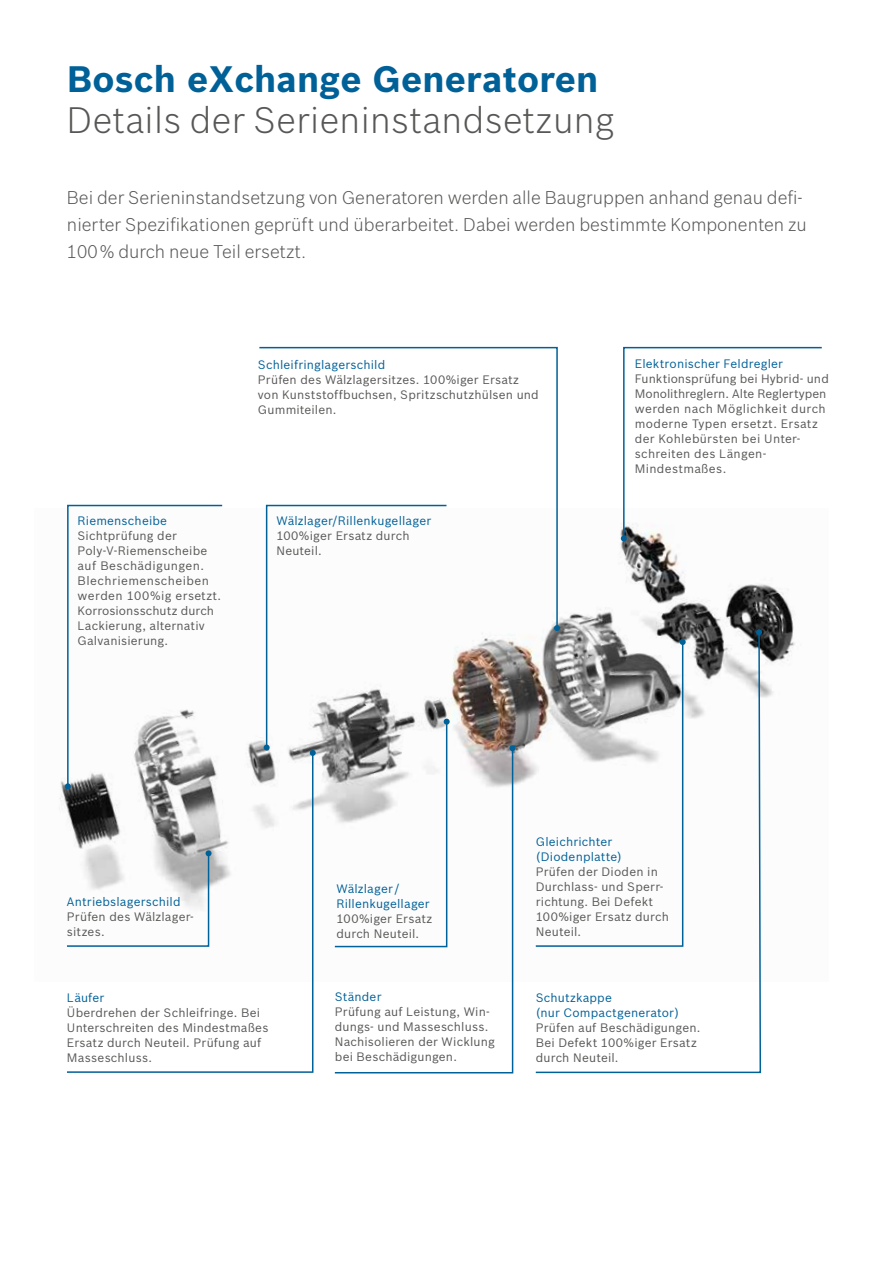
<style>
.page{position:relative;width:893px;height:1263px;background:#fff}
.page>*{position:absolute;margin:0;border:0;box-sizing:border-box;transform-origin:0 0}
.t1{font:300 36px "Bosch Sans";letter-spacing:.01em;color:#575756}
.t2{font:700 36px "Bosch Sans";letter-spacing:.005em;color:#006098}
.t3{font:300 18px/27px "Bosch Sans";color:#575756}
.t4{font:12px/15px "Bosch Sans";letter-spacing:.015em;color:#575756}
.t5{font:12px/15px "Bosch Sans";letter-spacing:.015em;color:#006098}
</style>
<div class="page">
<img style="left:59px;top:531px;width:736px;height:278px">
<svg style="left:258px;top:346px;width:301px;height:283px"></svg>
<svg style="left:554px;top:625px;width:6px;height:6px"></svg>
<svg style="left:334px;top:747px;width:180px;height:327px"></svg>
<svg style="left:510px;top:745px;width:6px;height:6px"></svg>
<svg style="left:534px;top:631px;width:228px;height:443px"></svg>
<svg style="left:756px;top:629px;width:6px;height:6px"></svg>
<svg style="left:534px;top:640px;width:150px;height:307px"></svg>
<svg style="left:680px;top:639px;width:6px;height:6px"></svg>
<svg style="left:65px;top:504px;width:159px;height:247px"></svg>
<svg style="left:621px;top:346px;width:201px;height:195px"></svg>
<svg style="left:65px;top:751px;width:249px;height:322px"></svg>
<svg style="left:264px;top:504px;width:186px;height:444px"></svg>
<h1 class="t2" style="left:67px;top:57px;width:533px">Bosch eXchange Generatoren</h1>
<h1 class="t1" style="left:67px;top:98px;width:549px">Details der Serieninstandsetzung</h1>
<h2 class="t3" style="left:67px;top:183px;width:741px">Bei der Serieninstandsetzung von Generatoren werden alle Baugruppen anhand genau defi&shy;nierter Spezifikationen geprüft und überarbeitet. Dabei werden bestimmte Komponenten zu<br>100% durch neue Teil ersetzt.</h2>
<p class="t5" style="left:258px;top:357px;width:129px">Schleifringlagerschild</p>
<p class="t4" style="left:258px;top:372px;width:282px">Prüfen des Wälzlagersitzes. 100%iger Ersatz von Kunststoffbuchsen, Spritzschutzhülsen und<br>Gummiteilen.</p>
<p class="t5" style="left:78px;top:513px;width:91px">Riemenscheibe</p>
<p class="t4" style="left:78px;top:528px;width:145px">Sichtprüfung der<br>Poly-V-Riemenscheibe auf Beschädigungen.<br>Blechriemenscheiben werden 100%ig ersetzt.<br>Korrosionsschutz durch<br>Lackierung, alternativ<br>Galvanisierung.</p>
<p class="t5" style="left:276px;top:513px;width:156px">Wälzlager/Rillenkugellager</p>
<p class="t4" style="left:276px;top:528px;width:135px">100%iger Ersatz durch<br>Neuteil.</p>
<p class="t5" style="left:635px;top:356px;width:150px">Elektronischer Feldregler</p>
<p class="t4" style="left:635px;top:371px;width:196px">Funktionsprüfung bei Hybrid- und<br>Monolithreglern. Alte Reglertypen werden nach Möglichkeit durch moderne Typen ersetzt. Ersatz der Kohlebürsten bei Unter&shy;schreiten des Längen-<br>Mindestmaßes.</p>
<p class="t5" style="left:67px;top:894px;width:115px">Antriebslagerschild</p>
<p class="t4" style="left:67px;top:909px;width:128px">Prüfen des Wälzlager&shy;sitzes.</p>
<p class="t5" style="left:336px;top:881px;width:95px">Wälzlager /<br>Rillenkugellager</p>
<p class="t4" style="left:336px;top:911px;width:97px">100%iger Ersatz durch Neuteil.</p>
<p class="t5" style="left:536px;top:834px;width:88px">Gleichrichter (Diodenplatte)</p>
<p class="t4" style="left:536px;top:864px;width:135px">Prüfen der Dioden in<br>Durchlass- und Sperr&shy;richtung. Bei Defekt<br>100%iger Ersatz durch<br>Neuteil.</p>
<p class="t5" style="left:67px;top:990px;width:39px">Läufer</p>
<p class="t4" style="left:67px;top:1005px;width:203px">Überdrehen der Schleifringe. Bei<br>Unterschreiten des Mindestmaßes<br>Ersatz durch Neuteil. Prüfung auf<br>Masseschluss.</p>
<p class="t5" style="left:335px;top:989px;width:48px">Ständer</p>
<p class="t4" style="left:335px;top:1004px;width:161px">Prüfung auf Leistung, Win&shy;dungs- und Masseschluss.<br>Nachisolieren der Wicklung bei Beschädigungen.</p>
<p class="t5" style="left:536px;top:990px;width:145px">Schutzkappe<br>(nur Compactgenerator)</p>
<p class="t4" style="left:536px;top:1020px;width:166px">Prüfen auf Beschädigungen.<br>Bei Defekt 100%iger Ersatz durch Neuteil.</p>
</div>
